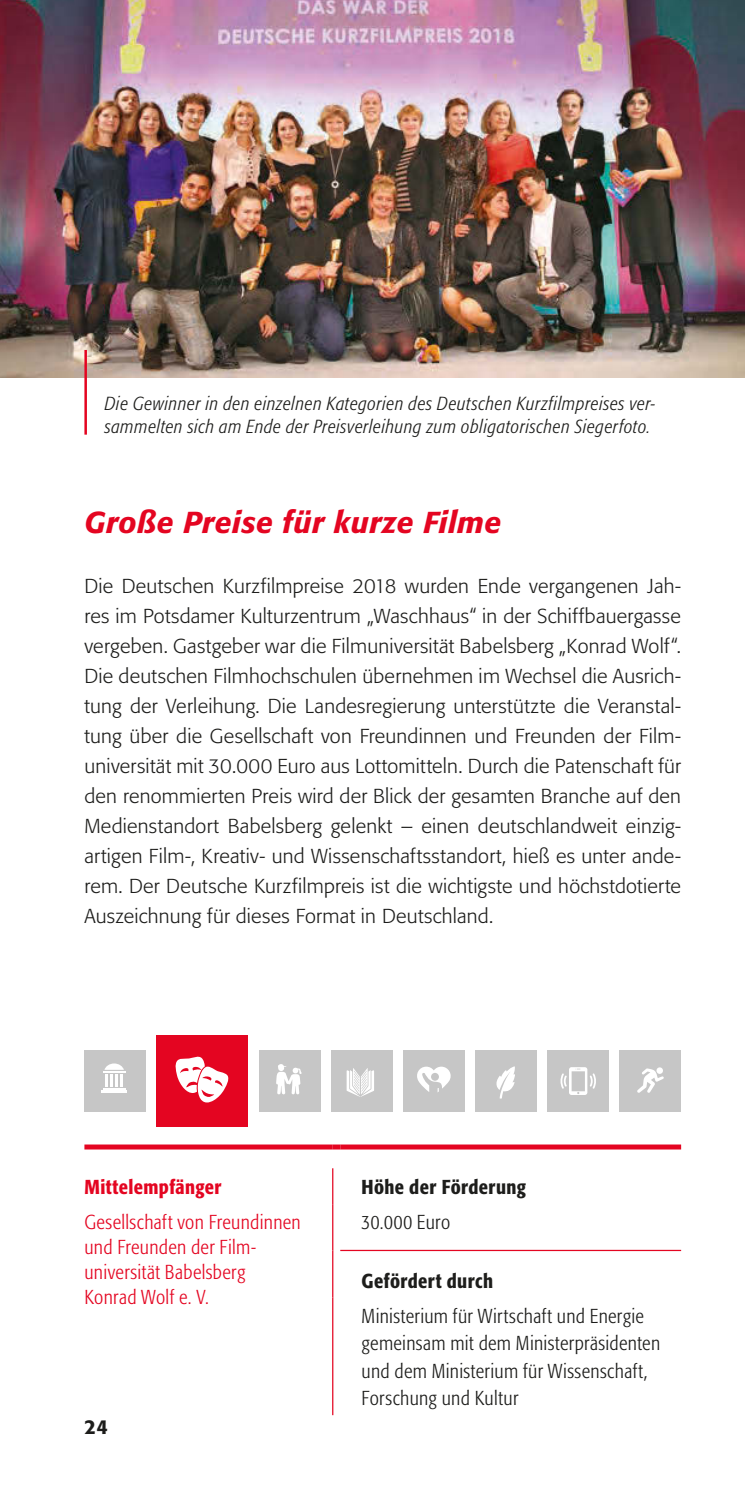
<style>
.page{position:relative;width:745px;height:1489px;background:#fff}
.page>*{position:absolute;margin:0;border:0;box-sizing:border-box;transform-origin:0 0}
.t1{font:italic 500 30px "Formata";letter-spacing:.015em;color:#e40521}
.t2{font:300 20px/30px "Formata";letter-spacing:.01em;color:#1d1d1b;text-align:justify}
.t3{font:300 condensed 20px/27.5px "Formata";letter-spacing:.02em;color:#1d1d1b}
.t4{font:300 condensed 20px/25px "Formata";letter-spacing:.02em;color:#e40521}
.t5{font:500 condensed 20px "Formata";letter-spacing:.02em;color:#1d1d1b}
.t6{font:500 condensed 20px "Formata";letter-spacing:.02em;color:#e40521}
.t7{font:500 20px "Formata";color:#1d1d1b}
.t8{font:italic 300 condensed 18.75px/23.8px "Formata";letter-spacing:.03em;color:#1d1d1b}
</style>
<div class="page">
<div style="left:156px;top:1035px;width:92px;height:91px;background:#e40521"></div>
<svg style="left:175px;top:1056px;width:54px;height:46px"></svg>
<div style="left:84px;top:1050px;width:62px;height:61px;background:#c6c6c6"></div>
<hr style="left:101px;top:1090px;width:26px;height:3px;background:#fff">
<hr style="left:103px;top:1087px;width:22px;height:2px;background:#fff">
<hr style="left:103px;top:1070px;width:22px;height:2px;background:#fff">
<svg style="left:104px;top:1063px;width:20px;height:23px"></svg>
<div style="left:258px;top:1050px;width:62px;height:61px;background:#c6c6c6"></div>
<svg style="left:276px;top:1064px;width:26px;height:30px"></svg>
<div style="left:475px;top:1050px;width:61px;height:61px;background:#c6c6c6"></div>
<svg style="left:496px;top:1066px;width:19px;height:32px"></svg>
<div style="left:619px;top:1050px;width:61px;height:61px;background:#c6c6c6"></div>
<svg style="left:637px;top:1067px;width:26px;height:25px"></svg>
<div style="left:403px;top:1050px;width:61px;height:61px;background:#c6c6c6"></div>
<svg style="left:417px;top:1066px;width:34px;height:26px"></svg>
<div style="left:330px;top:1050px;width:62px;height:61px;background:#c6c6c6"></div>
<svg style="left:346px;top:1068px;width:28px;height:28px"></svg>
<div style="left:547px;top:1050px;width:61px;height:61px;background:#c6c6c6"></div>
<svg style="left:560px;top:1067px;width:36px;height:27px"></svg>
<img style="left:0;top:0;width:744px;height:378px">
<div style="left:84px;top:1144px;width:248px;height:5px;background:#e40521"></div>
<hr style="left:332px;top:1168px;width:1px;height:36px;background:#e40521">
<hr style="left:332px;top:1204px;width:1px;height:46px;background:#e40521">
<hr style="left:332px;top:1250px;width:1px;height:47px;background:#e40521">
<hr style="left:332px;top:1297px;width:1px;height:117px;background:#e40521">
<hr style="left:340px;top:1249px;width:340px;height:1px;background:#e40521">
<div style="left:332px;top:1144px;width:8px;height:5px;background:#e40521"></div>
<div style="left:340px;top:1144px;width:340px;height:5px;background:#e40521"></div>
<hr style="left:84px;top:350px;width:3px;height:84px;background:#e40521">
<p class="t8" style="left:105px;top:391px;width:552px">Die Gewinner in den einzelnen Kategorien des Deutschen Kurzfilmpreises ver&shy;sammelten sich am Ende der Preisverleihung zum obligatorischen Siegerfoto.</p>
<h1 class="t1" style="left:84px;top:504px;width:418px">Große Preise für kurze Filme</h1>
<p class="t2" style="left:84px;top:571px;width:597px">Die Deutschen Kurzfilmpreise 2018 wurden Ende vergangenen Jah&shy;res im Potsdamer Kulturzentrum „Waschhaus“ in der Schiffbauergasse vergeben. Gastgeber war die Filmuniversität Babelsberg „Konrad Wolf“.<br>Die deutschen Filmhochschulen übernehmen im Wechsel die Ausrich&shy;tung der Verleihung. Die Landesregierung unterstützte die Veranstal&shy;tung über die Gesellschaft von Freundinnen und Freunden der Film&shy;universität mit 30.000 Euro aus Lottomitteln. Durch die Patenschaft für den renommierten Preis wird der Blick der gesamten Branche auf den Medienstandort Babelsberg gelenkt – einen deutschlandweit einzig&shy;artigen Film-, Kreativ- und Wissenschaftsstandort, hieß es unter ande&shy;rem. Der Deutsche Kurzfilmpreis ist die wichtigste und höchstdotierte Auszeichnung für dieses Format in Deutschland.</p>
<p class="t6" style="left:84px;top:1174px;width:139px">Mittelempfänger</p>
<p class="t5" style="left:361px;top:1174px;width:166px">Höhe der Förderung</p>
<p class="t4" style="left:84px;top:1209px;width:218px">Gesellschaft von Freundinnen und Freunden der Film&shy;universität Babelsberg<br>Konrad Wolf e. V.</p>
<p class="t3" style="left:361px;top:1208px;width:90px">30.000 Euro</p>
<p class="t5" style="left:361px;top:1268px;width:133px">Gefördert durch</p>
<p class="t3" style="left:361px;top:1301px;width:300px">Ministerium für Wirtschaft und Energie gemeinsam mit dem Ministerpräsidenten und dem Ministerium für Wissenschaft, Forschung und Kultur</p>
<p class="t7" style="left:84px;top:1414px;width:25px">24</p>
</div>
